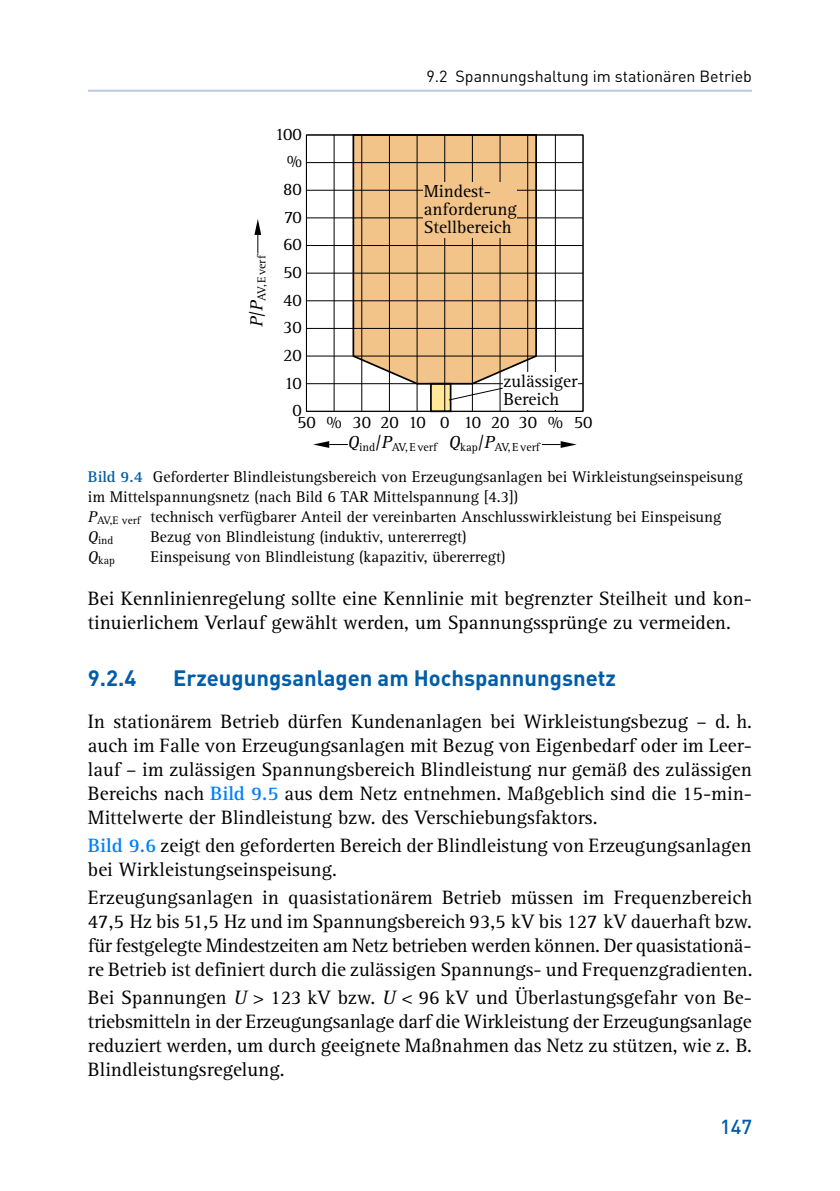
<style>
.page{position:relative;width:840px;height:1191px;background:#fff}
.page>*{position:absolute;margin:0;border:0;box-sizing:border-box;transform-origin:0 0}
.t1{font:700 22px "DIN Pro";color:#005da9}
.t2{font:20px/24px "Rotis Serif Pro";color:#000;text-align:justify}
.t3{font:500 20px "DIN Pro";color:#005da9}
.t4{font:18px/18px "Rotis Serif Pro";color:#000}
.t5{font:16px/20px "Rotis Serif Pro";color:#000}
.t6{font:16px "DIN Pro";color:#000}
.t7{font:11.8px "Rotis Serif Pro";color:#000}
.t8{font:11.2px "Rotis Serif Pro";color:#000}
.s1{font-weight:700;color:#005da9}
.s2{font-style:italic}
.s3{font-weight:700;color:#0080ff}
</style>
<div class="page">
<hr style="left:88px;top:90px;width:663px;height:2px;background:#bcc8e8">
<div style="left:430px;top:383px;width:20px;height:28px;background:#ffe897"></div>
<hr style="left:306px;top:135px;width:1px;height:276px;background:#000">
<hr style="left:333px;top:135px;width:1px;height:276px;background:#000">
<hr style="left:361px;top:135px;width:1px;height:276px;background:#000">
<hr style="left:389px;top:135px;width:1px;height:276px;background:#000">
<hr style="left:416px;top:135px;width:1px;height:276px;background:#000">
<hr style="left:444px;top:135px;width:1px;height:276px;background:#000">
<hr style="left:472px;top:135px;width:1px;height:276px;background:#000">
<hr style="left:499px;top:135px;width:1px;height:276px;background:#000">
<hr style="left:527px;top:135px;width:1px;height:276px;background:#000">
<hr style="left:554px;top:135px;width:1px;height:276px;background:#000">
<hr style="left:582px;top:135px;width:1px;height:276px;background:#000">
<hr style="left:306px;top:245px;width:276px;height:1px;background:#000">
<hr style="left:306px;top:273px;width:276px;height:1px;background:#000">
<hr style="left:306px;top:217px;width:276px;height:1px;background:#000">
<hr style="left:306px;top:190px;width:276px;height:1px;background:#000">
<hr style="left:306px;top:162px;width:276px;height:1px;background:#000">
<hr style="left:306px;top:135px;width:276px;height:1px;background:#000">
<hr style="left:306px;top:328px;width:276px;height:1px;background:#000">
<hr style="left:306px;top:356px;width:276px;height:1px;background:#000">
<hr style="left:306px;top:300px;width:276px;height:1px;background:#000">
<hr style="left:306px;top:383px;width:276px;height:1px;background:#000">
<hr style="left:306px;top:411px;width:276px;height:1px;background:#000">
<svg style="left:351px;top:134px;width:186px;height:251px;background:#d8b17f"></svg>
<div style="left:430px;top:383px;width:21px;height:29px;border:2px solid #000"></div>
<svg style="left:254px;top:219px;width:7px;height:35px"></svg>
<svg style="left:542px;top:441px;width:34px;height:7px"></svg>
<svg style="left:313px;top:441px;width:35px;height:7px"></svg>
<div style="left:423px;top:182px;width:93px;height:56px;background:#f2c489"></div>
<svg style="left:448px;top:387px;width:55px;height:14px"></svg>
<div style="left:503px;top:372px;width:74px;height:37px;background:#fff"></div>
<p class="t6" style="left:426px;top:64px;width:327px">9.2 Spannungshaltung im stationären Betrieb</p>
<p class="t7" style="left:254px;top:327px;width:74px;rotate:-90deg"><sup>P</sup><sup>/</sup><sup>P</sup>AV,Everf</p>
<p class="t4" style="left:274px;top:125px;width:29px">100</p>
<p class="t4" style="left:287px;top:152px;width:16px">%</p>
<p class="t4" style="left:283px;top:180px;width:20px">80</p>
<p class="t4" style="left:284px;top:208px;width:19px">70</p>
<p class="t4" style="left:283px;top:235px;width:20px">60</p>
<p class="t4" style="left:283px;top:263px;width:20px">50</p>
<p class="t4" style="left:283px;top:291px;width:20px">40</p>
<p class="t4" style="left:423px;top:182px;width:95px">Mindest&shy;anforderung<br>Stellbereich</p>
<p class="t4" style="left:283px;top:313px;width:20px;line-height:27.6px;text-align:justify">30<br>20<br>10</p>
<p class="t4" style="left:292px;top:401px;width:11px">0</p>
<p class="t4" style="left:297px;top:413px;width:130px">50 % 30 20 10</p>
<p class="t4" style="left:503px;top:372px;width:76px">zulässiger<br>Bereich</p>
<p class="t4" style="left:463px;top:413px;width:19px">10</p>
<p class="t4" style="left:573px;top:413px;width:20px">50</p>
<p class="t4" style="left:440px;top:413px;width:11px">0</p>
<p class="t4" style="left:490px;top:413px;width:73px">20 30 %</p>
<p class="t7" style="left:348px;top:440px;width:193px"><sup>Q</sup>ind<sup>/</sup><sup>P</sup>AV,Everf <sup>Q</sup>kap<sup>/</sup><sup>P</sup>AV,Everf</p>
<p class="t5" style="left:88px;top:466px;width:656px"><span class="s1">Bild 9.4</span> Geforderter Blindleistungsbereich von Erzeugungsanlagen bei Wirkleistungseinspeisung im Mittelspannungsnetz (nach Bild 6 TAR Mittelspannung [4.3])<br><span class="s2">P</span><sub>AV,E</sub> <sub>verf</sub> technisch verfügbarer Anteil der vereinbarten Anschlusswirkleistung bei Einspeisung</p>
<p class="t8" style="left:88px;top:534px;width:27px"><sup>Q</sup>ind</p>
<p class="t5" style="left:150px;top:526px;width:317px">Bezug von Blindleistung (induktiv, untererregt)</p>
<p class="t8" style="left:88px;top:554px;width:28px"><sup>Q</sup>kap</p>
<p class="t5" style="left:150px;top:546px;width:356px">Einspeisung von Blindleistung (kapazitiv, übererregt)</p>
<p class="t2" style="left:88px;top:587px;width:665px">Bei Kennlinienregelung sollte eine Kennlinie mit begrenzter Steilheit und kon&shy;tinuierlichem Verlauf gewählt werden, um Spannungssprünge zu vermeiden.</p>
<p class="t1" style="left:88px;top:660px;width:50px">9.2.4</p>
<p class="t1" style="left:173px;top:660px;width:444px">Erzeugungsanlagen am Hochspannungsnetz</p>
<p class="t2" style="left:88px;top:709px;width:665px">In stationärem Betrieb dürfen Kundenanlagen bei Wirkleistungsbezug – d. h. auch im Falle von Erzeugungsanlagen mit Bezug von Eigenbedarf oder im Leer&shy;lauf – im zulässigen Spannungsbereich Blindleistung nur gemäß des zulässigen Bereichs nach <span class="s3">Bild 9.5</span> aus dem Netz entnehmen. Maßgeblich sind die 15-min-Mittelwerte der Blindleistung bzw. des Verschiebungsfaktors.</p>
<p class="t2" style="left:88px;top:833px;width:664px"><span class="s3">Bild 9.6</span> zeigt den geforderten Bereich der Blindleistung von Erzeugungsanlagen bei Wirkleistungseinspeisung.</p>
<p class="t2" style="left:88px;top:885px;width:665px">Erzeugungsanlagen in quasistationärem Betrieb müssen im Frequenzbereich 47,5 Hz bis 51,5 Hz und im Spannungsbereich 93,5 kV bis 127 kV dauerhaft bzw. für festgelegte Mindestzeiten am Netz betrieben werden können. Der quasistationä&shy;re Betrieb ist definiert durch die zulässigen Spannungs- und Frequenzgradienten.</p>
<p class="t2" style="left:88px;top:985px;width:665px">Bei Spannungen <span class="s2">U</span> &gt; 123 kV bzw. <span class="s2">U</span> &lt; 96 kV und Überlastungsgefahr von Be&shy;triebsmitteln in der Erzeugungsanlage darf die Wirkleistung der Erzeugungsanlage reduziert werden, um durch geeignete Maßnahmen das Netz zu stützen, wie z. B.<br>Blindleistungsregelung.</p>
<p class="t3" style="left:719px;top:1111px;width:33px">147</p>
</div>
